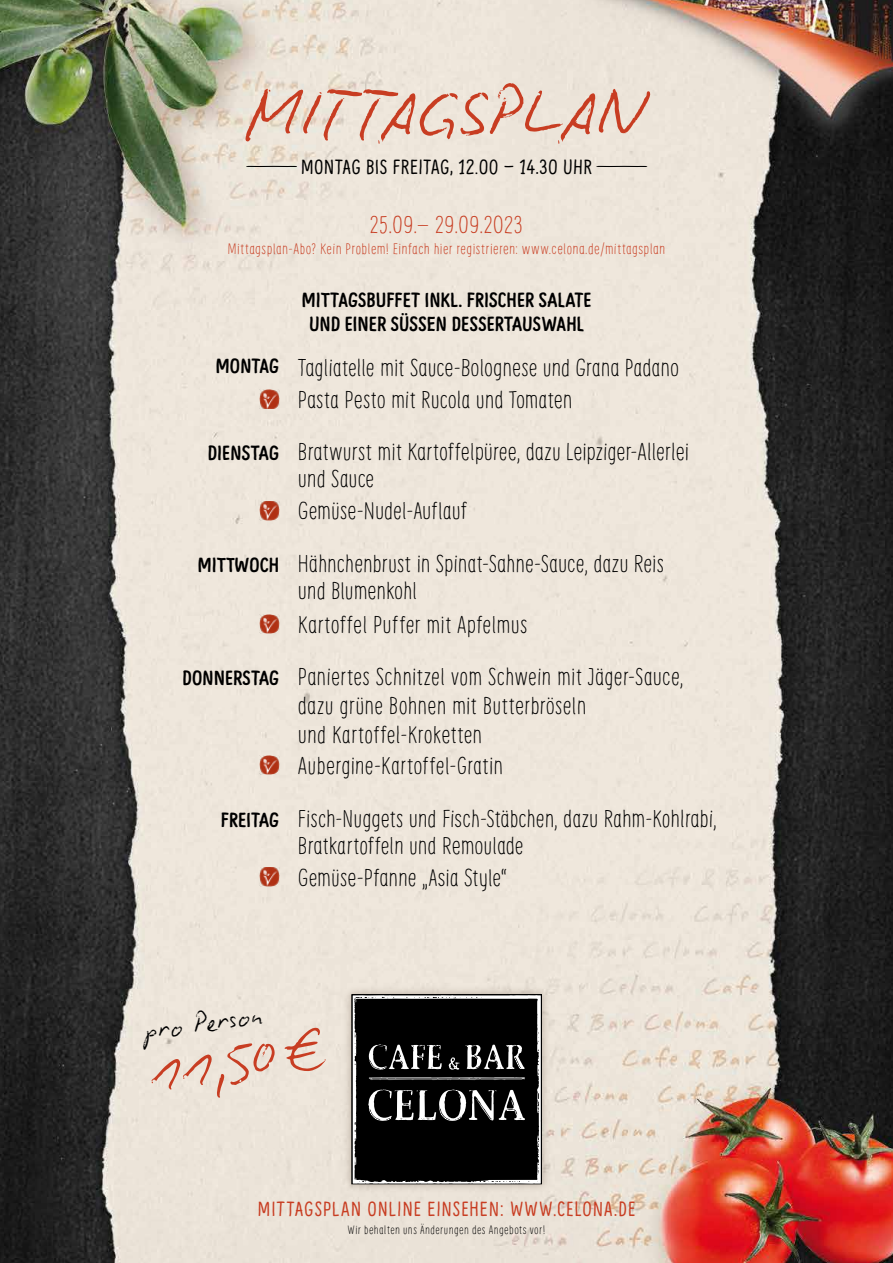
<style>
.page{position:relative;width:893px;height:1263px;background:#fff}
.page>*{position:absolute;margin:0;border:0;box-sizing:border-box;transform-origin:0 0}
.t1{font:74.85px "Biro Script Standard";letter-spacing:-.005em;color:#c83d22}
.t2{font:57px "Biro Script Standard";color:#c83d22}
.t3{font:30px "Biro Script Standard";color:#000}
.t4{font:300 24px/27px "Supernett Condensed";color:#000}
.t5{font:300 24px "Supernett Condensed";letter-spacing:.005em;color:#c83d22}
.t6{font:700 20.25px/24.3px "Supernett Condensed";letter-spacing:.005em;color:#000;text-align:center}
.t7{font:20.25px "Supernett Condensed";letter-spacing:.05em;color:#c83d22}
.t8{font:20.25px "Supernett Condensed";letter-spacing:.02em;color:#000}
.t9{font:300 15px "Supernett Condensed";letter-spacing:.025em;color:#c83d22}
.t10{font:300 12px "Supernett Condensed";letter-spacing:.04em;color:#000}
.s1{font-weight:700;font-size:20.25px}
.s2{font-size:51px}
</style>
<div class="page">
<img style="left:0;top:0;width:893px;height:1263px">
<svg style="left:596px;top:166px;width:51px;height:1px"></svg>
<svg style="left:246px;top:166px;width:51px;height:1px"></svg>
<div style="left:342px;top:985px;width:208px;height:208px;background:#887768;opacity:.5"></div>
<svg style="left:352px;top:995px;width:189px;height:189px;background:#222"></svg>
<img style="left:260px;top:390px;width:19px;height:19px">
<img style="left:260px;top:501px;width:19px;height:19px">
<img style="left:260px;top:614px;width:19px;height:19px">
<img style="left:260px;top:756px;width:19px;height:19px">
<img style="left:260px;top:867px;width:19px;height:19px">
<h1 class="t1" style="left:246px;top:65px;width:402px">MITTAGSPLAN</h1>
<p class="t8" style="left:301px;top:154px;width:293px">MONTAG BIS FREITAG, 12.00 – 14.30 UHR</p>
<p class="t5" style="left:370px;top:211px;width:155px">25.09.– 29.09.2023</p>
<p class="t9" style="left:228px;top:240px;width:439px">Mittagsplan-Abo? Kein Problem! Einfach hier registrieren: www.celona.de/mittagsplan</p>
<p class="t6" style="left:302px;top:287px;width:291px">MITTAGSBUFFET INKL. FRISCHER SALATE<br>UND EINER SÜSSEN DESSERTAUSWAHL</p>
<p class="t4" style="left:298px;top:352px;width:383px;line-height:31.5px;text-indent:-83px"><span class="s1">MONTAG</span> Tagliatelle mit Sauce-Bolognese und Grana Padano<br>Pasta Pesto mit Rucola und Tomaten</p>
<p class="t4" style="left:298px;top:438px;width:393px;text-indent:-90px"><span class="s1">DIENSTAG</span> Bratwurst mit Kartoffelpüree, dazu Leipziger-Allerlei und Sauce</p>
<p class="t4" style="left:198px;top:484px;width:468px;line-height:52.8px;text-indent:100px">Gemüse-Nudel-Auflauf<br><span class="s1">MITTWOCH</span> Hähnchenbrust in Spinat-Sahne-Sauce, dazu Reis</p>
<p class="t4" style="left:298px;top:573px;width:231px;line-height:34px">und Blumenkohl<br>Kartoffel Puffer mit Apfelmus</p>
<p class="t4" style="left:298px;top:662px;width:387px;line-height:28.8px;text-indent:-116px"><span class="s1">DONNERSTAG</span> Paniertes Schnitzel vom Schwein mit Jäger-Sauce, dazu grüne Bohnen mit Butterbröseln<br>und Kartoffel-Kroketten</p>
<p class="t4" style="left:298px;top:752px;width:207px">Aubergine-Kartoffel-Gratin</p>
<p class="t4" style="left:298px;top:805px;width:420px;text-indent:-77px"><span class="s1">FREITAG</span> Fisch-Nuggets und Fisch-Stäbchen, dazu Rahm-Kohlrabi,<br>Bratkartoffeln und Remoulade</p>
<p class="t4" style="left:298px;top:864px;width:211px">Gemüse-Pfanne „Asia Style“</p>
<p class="t3" style="left:142px;top:1011px;width:122px;rotate:-8deg">pro Person</p>
<h2 class="t2" style="left:147px;top:1038px;width:180px;rotate:-8deg">11,50 <span class="s2">€</span></h2>
<p class="t7" style="left:258px;top:1197px;width:379px">MITTAGSPLAN ONLINE EINSEHEN: WWW.CELONA.DE</p>
<p class="t10" style="left:348px;top:1223px;width:199px">Wir behalten uns Änderungen des Angebots vor!</p>
</div>
